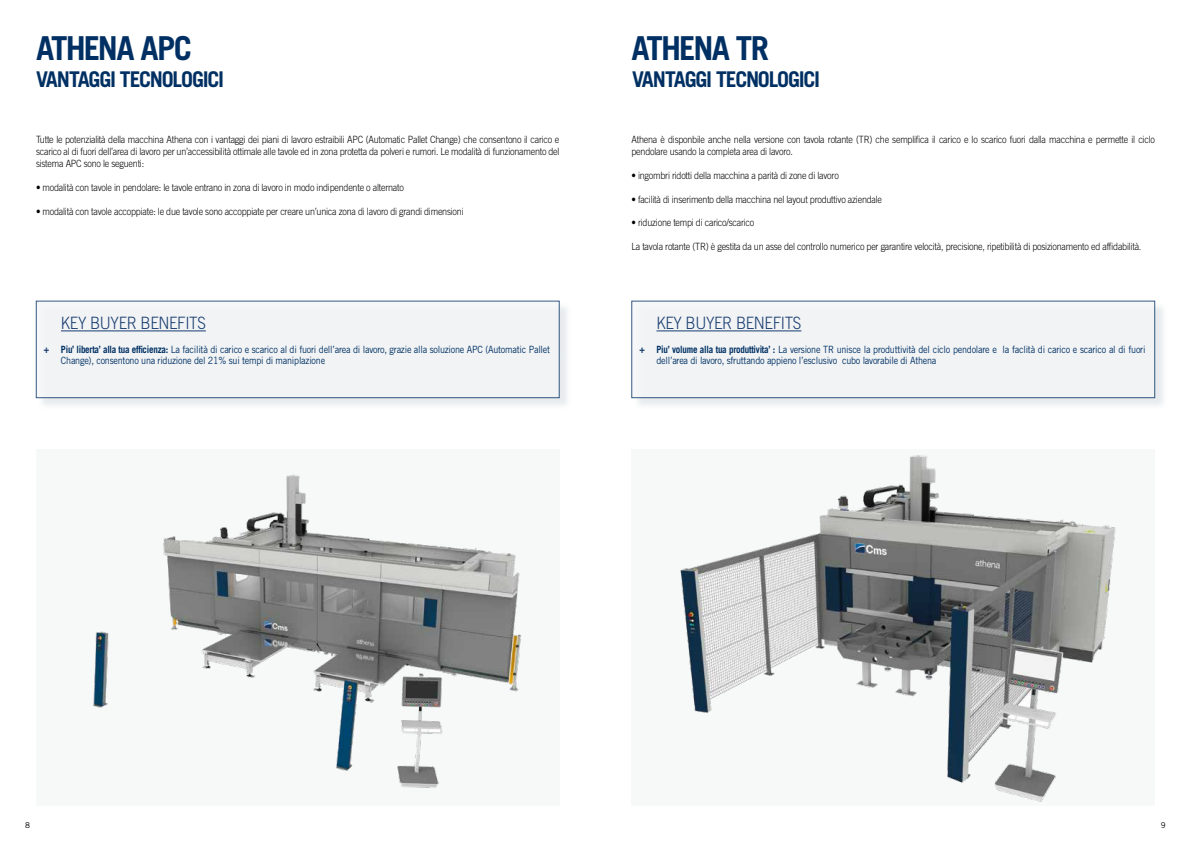
<style>
.page{position:relative;width:1191px;height:842px;background:#fff}
.page>*{position:absolute;margin:0;border:0;box-sizing:border-box;transform-origin:0 0}
.t1{font:700 33px "Trade Gothic LT Std";letter-spacing:-.05em;color:#003063}
.t2{font:700 21.7px "Trade Gothic LT Std";letter-spacing:-.06em;color:#003063}
.t3{font:300 17px "Trade Gothic LT Std";letter-spacing:-.025em;color:#183c6f;scale:.9 1}
.t4{font:300 10px/11.9px "Trade Gothic LT Std";letter-spacing:-.025em;color:#000;text-align:justify;scale:.9 1}
.t5{font:10px/11px "Trade Gothic LT Std";letter-spacing:-.025em;color:#003063;scale:.9 1}
.t6{font:8px "Trade Gothic LT Std";color:#000}
.s1{font-weight:700;color:#183c6f}
.s2{font-weight:700}
</style>
<div class="page">
<div style="left:36px;top:449px;width:523px;height:357px;background:#f7f9f9"></div>
<div style="left:631px;top:449px;width:524px;height:357px;background:#f7f9f9"></div>
<img style="left:93px;top:474px;width:429px;height:314px">
<img style="left:680px;top:455px;width:436px;height:347px">
<div style="left:38px;top:302px;width:534px;height:108px;background:#d8dfe3;opacity:.75"></div>
<div style="left:36px;top:301px;width:523px;height:97px;background:#f4f6f7"></div>
<hr style="left:61px;top:330px;width:145px;height:1px;background:#183c6f">
<div style="left:633px;top:302px;width:534px;height:108px;background:#d8dfe3;opacity:.75"></div>
<div style="left:631px;top:301px;width:524px;height:97px;background:#f4f6f7"></div>
<hr style="left:656px;top:330px;width:145px;height:1px;background:#183c6f">
<h1 class="t1" style="left:36px;top:28px;width:158px">ATHENA APC</h1>
<h1 class="t1" style="left:631px;top:28px;width:139px">ATHENA TR</h1>
<h2 class="t2" style="left:36px;top:65px;width:190px">VANTAGGI TECNOLOGICI</h2>
<h2 class="t2" style="left:632px;top:65px;width:190px">VANTAGGI TECNOLOGICI</h2>
<p class="t4" style="left:36px;top:133px;width:583px">Tutte le potenzialità della macchina Athena con i vantaggi dei piani di lavoro estraibili APC (Automatic Pallet Change) che consentono il carico e scarico al di fuori dell’area di lavoro per un’accessibilità ottimale alle tavole ed in zona protetta da polveri e rumori. Le modalità di funzionamento del sistema APC sono le seguenti:</p>
<p class="t4" style="left:36px;top:181px;width:410px">• modalità con tavole in pendolare: le tavole entrano in zona di lavoro in modo indipendente o alternato</p>
<p class="t4" style="left:36px;top:205px;width:477px">• modalità con tavole accoppiate: le due tavole sono accoppiate per creare un’unica zona di lavoro di grandi dimensioni</p>
<h3 class="t3" style="left:61px;top:313px;width:162px">KEY BUYER BENEFITS</h3>
<p class="t5" style="left:61px;top:344px;width:545px;text-indent:-17px"><span class="s1">+</span> <span class="s2">Piu’ liberta’ alla tua efficienza:</span> La facilità di carico e scarico al di fuori dell’area di lavoro, grazie alla soluzione APC (Automatic Pallet<br>Change), consentono una riduzione del 21% sui tempi di maniplazione</p>
<p class="t4" style="left:631px;top:133px;width:583px">Athena è disponbile anche nella versione con tavola rotante (TR) che semplifica il carico e lo scarico fuori dalla macchina e permette il ciclo pendolare usando la completa area di lavoro.</p>
<p class="t4" style="left:631px;top:169px;width:232px">• ingombri ridotti della macchina a parità di zone di lavoro</p>
<p class="t4" style="left:631px;top:193px;width:280px">• facilità di inserimento della macchina nel layout produttivo aziendale</p>
<p class="t4" style="left:631px;top:217px;width:138px">• riduzione tempi di carico/scarico</p>
<p class="t4" style="left:631px;top:241px;width:568px">La tavola rotante (TR) è gestita da un asse del controllo numerico per garantire velocità, precisione, ripetibilità di posizionamento ed affidabilità.</p>
<h3 class="t3" style="left:656px;top:313px;width:162px">KEY BUYER BENEFITS</h3>
<p class="t5" style="left:656px;top:344px;width:545px;text-indent:-17px"><span class="s1">+</span> <span class="s2">Piu’ volume alla tua produttivita’ :</span> La versione TR unisce la produttività del ciclo pendolare e la faclità di carico e scarico al di fuori dell’area di lavoro, sfruttando appieno l’esclusivo cubo lavorabile di Athena</p>
<p class="t6" style="left:25px;top:820px;width:6px">8</p>
<p class="t6" style="left:1160px;top:820px;width:6px">9</p>
</div>
